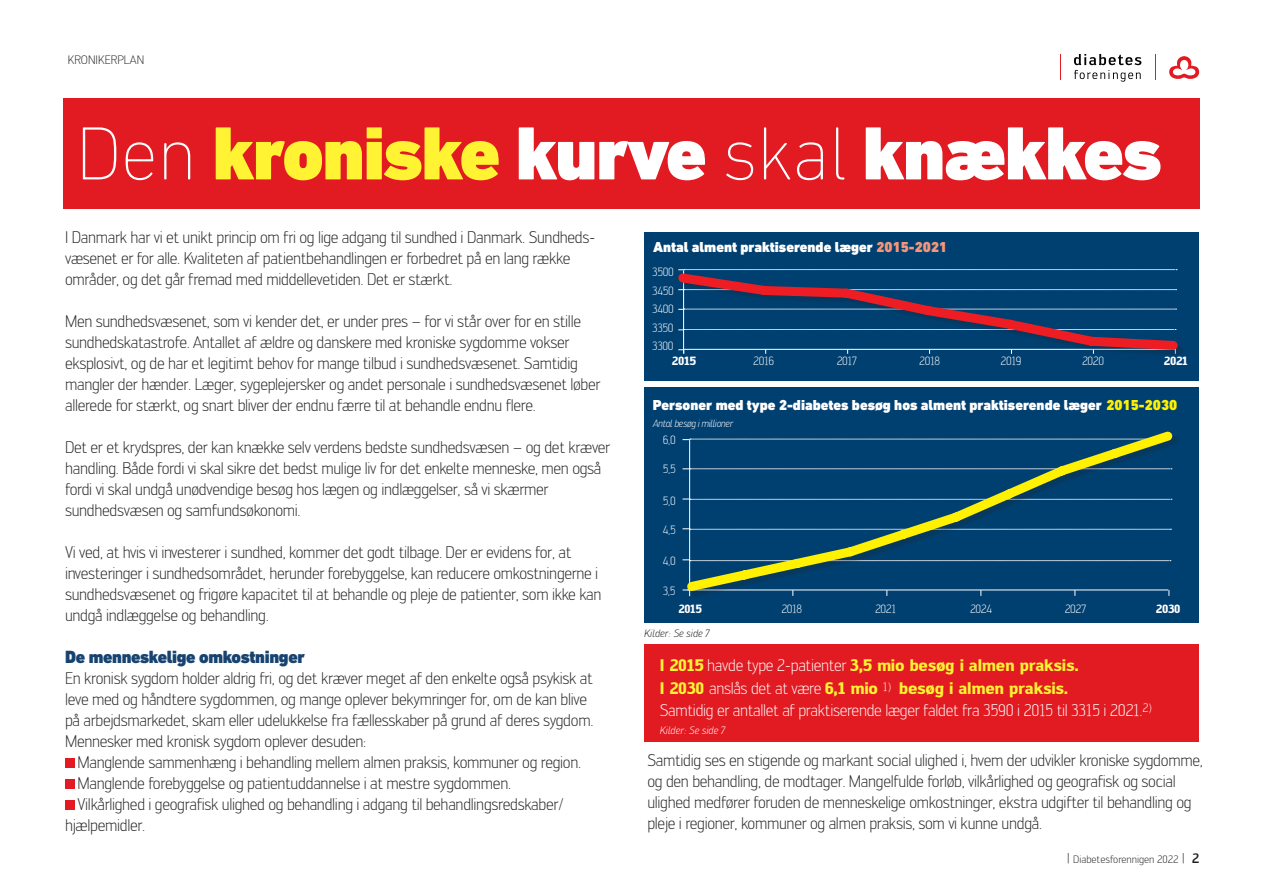
<style>
.page{position:relative;width:1263px;height:893px;background:#fff}
.page>*{position:absolute;margin:0;border:0;box-sizing:border-box;transform-origin:0 0}
.t1{font:900 76.5px "DIN Next LT Pro";letter-spacing:-.02em;color:#fff}
.t2{font:900 18px "DIN Next LT Pro";letter-spacing:-.02em;color:#174371}
.t3{font:300 16.5px/21px "Engel";letter-spacing:-.02em;color:#231f20}
.t4{font:300 16.5px/22.5px "Engel";letter-spacing:-.02em;color:#fff}
.t5{font:900 14.7px "DIN Next LT Pro";color:#fff}
.t6{font:300 12px "Engel";color:#231f20}
.t7{font:300 11.7px "Engel";letter-spacing:-.03em;color:#fff}
.t8{font:700 11.7px "Engel";letter-spacing:-.03em;color:#fff}
.t9{font:700 11.7px "Engel";letter-spacing:-.03em;color:#fff;scale:.94 1}
.t10{font:300 10.5px "Engel";color:#231f20}
.t11{font:italic 300 10.5px "Engel";color:#fff}
.t12{font:italic 300 10.5px "Engel";color:#231f20}
.t13{font:italic 300 10.35px "Engel";letter-spacing:-.03em;color:#fff}
.s1{font-weight:200}
.s2{color:#fff333}
.s3{color:#f69578}
.s4{color:#fff101}
.s5{font-weight:700;color:#fff333}
.s6{font-size:13.5px}
.s7{font-weight:500;font-size:13.5px}
</style>
<div class="page">
<svg style="left:1169px;top:56px;width:30px;height:23px"></svg>
<svg style="left:1074px;top:54px;width:67px;height:28px"></svg>
<svg style="left:1155px;top:54px;width:1px;height:25px"></svg>
<div style="left:64px;top:98px;width:1136px;height:111px;background:#e21a21"></div>
<div style="left:65px;top:758px;width:9px;height:10px;background:#e21a21"></div>
<div style="left:65px;top:779px;width:9px;height:10px;background:#e21a21"></div>
<div style="left:65px;top:800px;width:9px;height:10px;background:#e21a21"></div>
<div style="left:644px;top:644px;width:555px;height:98px;background:#e21a21"></div>
<div style="left:644px;top:387px;width:555px;height:236px;background:#004071"></div>
<svg style="left:682px;top:431px;width:495px;height:166px"></svg>
<div style="left:644px;top:232px;width:555px;height:149px;background:#004071"></div>
<svg style="left:678px;top:269px;width:505px;height:86px"></svg>
<p class="t6" style="left:68px;top:53px;width:78px">KRONIKERPLAN</p>
<h1 class="t1" style="left:75px;top:108px;width:1088px"><span class="s1">Den</span> <span class="s2">kroniske</span> kurve <span class="s1">skal</span> knækkes</h1>
<p class="t3" style="left:65px;top:226px;width:532px">I Danmark har vi et unikt princip om fri og lige adgang til sundhed i Danmark. Sundheds&shy;væsenet er for alle. Kvaliteten af patientbehandlingen er forbedret på en lang række områder, og det går fremad med middellevetiden. Det er stærkt.</p>
<p class="t3" style="left:65px;top:310px;width:537px">Men sundhedsvæsenet, som vi kender det, er under pres – for vi står over for en stille sundhedskatastrofe. Antallet af ældre og danskere med kroniske sygdomme vokser eksplosivt, og de har et legitimt behov for mange tilbud i sundhedsvæsenet. Samtidig mangler der hænder. Læger, sygeplejersker og andet personale i sundhedsvæsenet løber allerede for stærkt, og snart bliver der endnu færre til at behandle endnu flere.</p>
<p class="t3" style="left:65px;top:436px;width:547px">Det er et krydspres, der kan knække selv verdens bedste sundhedsvæsen – og det kræver handling. Både fordi vi skal sikre det bedst mulige liv for det enkelte menneske, men også fordi vi skal undgå unødvendige besøg hos lægen og indlæggelser, så vi skærmer sundhedsvæsen og samfundsøkonomi.</p>
<p class="t3" style="left:65px;top:541px;width:538px">Vi ved, at hvis vi investerer i sundhed, kommer det godt tilbage. Der er evidens for, at investeringer i sundhedsområdet, herunder forebyggelse, kan reducere omkostningerne i sundhedsvæsenet og frigøre kapacitet til at behandle og pleje de patienter, som ikke kan undgå indlæggelse og behandling.</p>
<p class="t2" style="left:65px;top:646px;width:241px">De menneskelige omkostninger</p>
<p class="t3" style="left:65px;top:667px;width:530px">En kronisk sygdom holder aldrig fri, og det kræver meget af den enkelte også psykisk at leve med og håndtere sygdommen, og mange oplever bekymringer for, om de kan blive på arbejdsmarkedet, skam eller udelukkelse fra fællesskaber på grund af deres sygdom.<br>Mennesker med kronisk sygdom oplever desuden:</p>
<p class="t3" style="left:78px;top:751px;width:505px">Manglende sammenhæng i behandling mellem almen praksis, kommuner og region.</p>
<p class="t3" style="left:78px;top:772px;width:435px">Manglende forebyggelse og patientuddannelse i at mestre sygdommen.</p>
<p class="t3" style="left:78px;top:793px;width:488px">Vilkårlighed i geografisk ulighed og behandling i adgang til behandlingsredskaber/</p>
<p class="t3" style="left:65px;top:814px;width:82px">hjælpemidler.</p>
<p class="t5" style="left:653px;top:238px;width:296px">Antal alment praktiserende læger <span class="s3">2015-2021</span></p>
<p class="t7" style="left:652px;top:265px;width:23px">3500</p>
<p class="t7" style="left:652px;top:284px;width:23px">3450</p>
<p class="t7" style="left:652px;top:321px;width:23px">3350</p>
<p class="t7" style="left:652px;top:303px;width:23px">3400</p>
<p class="t7" style="left:652px;top:339px;width:23px">3300</p>
<p class="t8" style="left:672px;top:354px;width:26px">2015</p>
<p class="t7" style="left:753px;top:354px;width:22px">2016</p>
<p class="t7" style="left:837px;top:354px;width:22px">2017</p>
<p class="t7" style="left:919px;top:354px;width:22px">2018</p>
<p class="t7" style="left:1000px;top:354px;width:22px">2019</p>
<p class="t7" style="left:1082px;top:354px;width:24px">2020</p>
<p class="t8" style="left:1164px;top:354px;width:26px">2021</p>
<p class="t5" style="left:653px;top:396px;width:526px">Personer med type 2-diabetes besøg hos alment praktiserende læger <span class="s4">2015-2030</span></p>
<p class="t13" style="left:653px;top:418px;width:81px">Antal besøg i millioner</p>
<p class="t7" style="left:663px;top:434px;width:14px">6,0</p>
<p class="t7" style="left:663px;top:462px;width:15px">5,5</p>
<p class="t7" style="left:663px;top:494px;width:14px">5,0</p>
<p class="t7" style="left:663px;top:523px;width:14px">4,5</p>
<p class="t7" style="left:663px;top:554px;width:14px">4,0</p>
<p class="t7" style="left:663px;top:584px;width:14px">3,5</p>
<p class="t9" style="left:678px;top:602px;width:27px">2015</p>
<p class="t7" style="left:781px;top:602px;width:22px">2018</p>
<p class="t7" style="left:875px;top:602px;width:23px">2021</p>
<p class="t7" style="left:970px;top:602px;width:23px">2024</p>
<p class="t7" style="left:1065px;top:602px;width:23px">2027</p>
<p class="t8" style="left:1156px;top:602px;width:26px">2030</p>
<p class="t12" style="left:644px;top:627px;width:67px">Kilder: Se side 7</p>
<p class="t4" style="left:660px;top:654px;width:493px"><span class="s5">I 2015</span> havde type 2-patienter <span class="s5">3,5 mio besøg i almen praksis.<br>I 2030</span> anslås det at være <span class="s5">6,1 mio</span> <sup>1)</sup> <span class="s5">besøg i almen praksis.<br></span>Samtidig er antallet af praktiserende læger faldet fra 3590 i 2015 til 3315 i 2021.<sup>2)</sup></p>
<p class="t11" style="left:660px;top:724px;width:67px">Kilder: Se side 7</p>
<p class="t3" style="left:647px;top:750px;width:557px">Samtidig ses en stigende og markant social ulighed i, hvem der udvikler kroniske sygdomme, og den behandling, de modtager. Mangelfulde forløb, vilkårlighed og geografisk og social ulighed medfører foruden de menneskelige omkostninger, ekstra udgifter til behandling og pleje i regioner, kommuner og almen praksis, som vi kunne undgå.</p>
<p class="t10" style="left:1067px;top:854px;width:134px"><span class="s6">|</span> Diabetesforennigen 2022 <span class="s6">|</span> <span class="s7">2</span></p>
</div>
